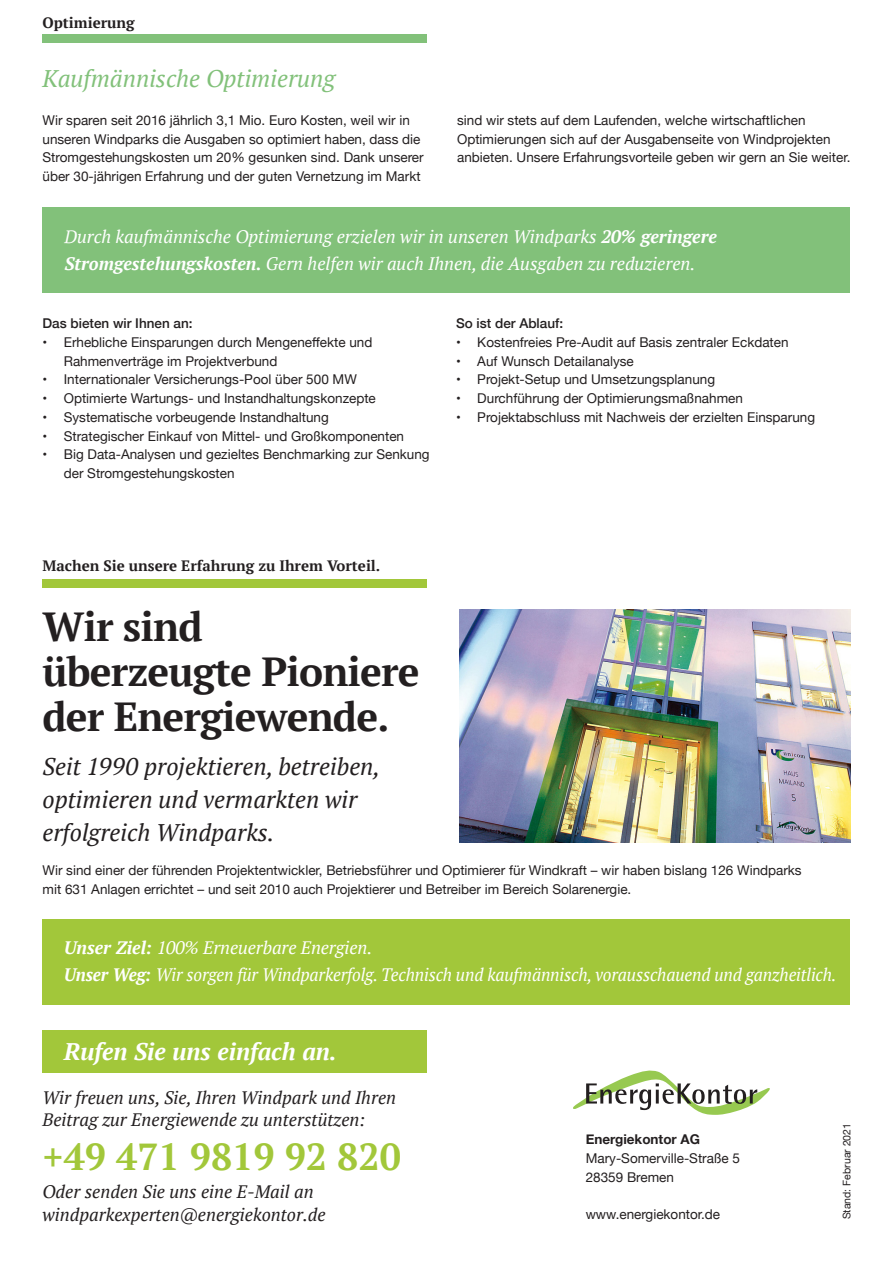
<style>
.page{position:relative;width:893px;height:1263px;background:#fff}
.page>*{position:absolute;margin:0;border:0;box-sizing:border-box;transform-origin:0 0}
.t1{font:700 40.5px/45px "PT Serif";letter-spacing:-.02em;color:#231f20}
.t2{font:700 37.5px "PT Serif";color:#a2c73a}
.t3{font:italic 24px/33px "PT Serif";color:#231f20}
.t4{font:italic 24px "PT Serif";color:#82c17a}
.t5{font:italic 700 24px "PT Serif";color:#fff}
.t6{font:italic 18px/27px "PT Serif";letter-spacing:-.005em;color:#fff}
.t7{font:italic 18px/22.5px "PT Serif";color:#231f20}
.t8{font:700 15px "PT Serif";color:#231f20}
.t9{font:13.5px/18.8px "Helvetica Neue";color:#231f20}
.t10{font:500 13.5px "Helvetica Neue";color:#231f20}
.t11{font:700 13.5px "Helvetica Neue";color:#231f20}
.t12{font:10.5px "Helvetica Neue";color:#231f20}
.s1{font-weight:700}
</style>
<div class="page">
<div style="left:43px;top:208px;width:807px;height:85px;background:#82c17a"></div>
<img style="left:460px;top:610px;width:390px;height:233px">
<div style="left:43px;top:579px;width:384px;height:9px;background:#a2c73a"></div>
<div style="left:43px;top:1030px;width:384px;height:42px;background:#a2c73a"></div>
<div style="left:43px;top:919px;width:807px;height:85px;background:#a2c73a"></div>
<div style="left:43px;top:34px;width:384px;height:9px;background:#82c17a"></div>
<svg style="left:573px;top:1070px;width:197px;height:45px"></svg>
<p class="t8" style="left:43px;top:13px;width:94px">Optimierung</p>
<h3 class="t4" style="left:43px;top:63px;width:294px">Kaufmännische Optimierung</h3>
<p class="t9" style="left:43px;top:111px;width:383px">Wir sparen seit 2016 jährlich 3,1 Mio. Euro Kosten, weil wir in unseren Windparks die Ausgaben so optimiert haben, dass die Stromgestehungskosten um 20% gesunken sind. Dank unserer über 30-jährigen Erfahrung und der guten Vernetzung im Markt</p>
<p class="t9" style="left:457px;top:111px;width:395px">sind wir stets auf dem Laufenden, welche wirtschaftlichen<br>Optimierungen sich auf der Ausgabenseite von Windprojekten anbieten. Unsere Erfahrungsvorteile geben wir gern an Sie weiter.</p>
<h3 class="t6" style="left:64px;top:223px;width:654px">Durch kaufmännische Optimierung erzielen wir in unseren Windparks <span class="s1">20% geringere<br>Stromgestehungskosten.</span> Gern helfen wir auch Ihnen, die Ausgaben zu reduzieren.</h3>
<p class="t10" style="left:43px;top:312px;width:152px">Das bieten wir Ihnen an:</p>
<p class="t9" style="left:64px;top:334px;width:310px;text-indent:-21px">• Erhebliche Einsparungen durch Mengeneffekte und<br>Rahmenverträge im Projektverbund</p>
<p class="t9" style="left:43px;top:371px;width:316px">• Internationaler Versicherungs-Pool über 500 MW</p>
<p class="t9" style="left:43px;top:390px;width:335px">• Optimierte Wartungs- und Instandhaltungskonzepte</p>
<p class="t9" style="left:43px;top:409px;width:288px">• Systematische vorbeugende Instandhaltung</p>
<p class="t9" style="left:43px;top:427px;width:363px">• Strategischer Einkauf von Mittel- und Großkomponenten</p>
<p class="t9" style="left:64px;top:446px;width:367px;text-indent:-21px">• Big Data-Analysen und gezieltes Benchmarking zur Senkung der Stromgestehungskosten</p>
<p class="t10" style="left:456px;top:313px;width:109px">So ist der Ablauf:</p>
<p class="t9" style="left:456px;top:334px;width:334px">• Kostenfreies Pre-Audit auf Basis zentraler Eckdaten</p>
<p class="t9" style="left:456px;top:352px;width:179px">• Auf Wunsch Detailanalyse</p>
<p class="t9" style="left:456px;top:371px;width:261px">• Projekt-Setup und Umsetzungsplanung</p>
<p class="t9" style="left:456px;top:390px;width:288px">• Durchführung der Optimierungsmaßnahmen</p>
<p class="t9" style="left:456px;top:409px;width:361px">• Projektabschluss mit Nachweis der erzielten Einsparung</p>
<p class="t8" style="left:43px;top:556px;width:339px">Machen Sie unsere Erfahrung zu Ihrem Vorteil.</p>
<h1 class="t1" style="left:43px;top:604px;width:379px">Wir sind überzeugte Pioniere der Energiewende.</h1>
<h3 class="t3" style="left:43px;top:750px;width:339px">Seit 1990 projektieren, betreiben, optimieren und vermarkten wir erfolgreich Windparks.</h3>
<p class="t9" style="left:43px;top:862px;width:761px">Wir sind einer der führenden Projektentwickler, Betriebsführer und Optimierer für Windkraft – wir haben bislang 126 Windparks mit 631 Anlagen errichtet – und seit 2010 auch Projektierer und Betreiber im Bereich Solarenergie.</p>
<h3 class="t6" style="left:64px;top:934px;width:774px"><span class="s1">Unser Ziel:</span> 100% Erneuerbare Energien.<br><span class="s1">Unser Weg:</span> Wir sorgen für Windparkerfolg. Technisch und kaufmännisch, vorausschauend und ganzheitlich.</h3>
<h3 class="t5" style="left:64px;top:1036px;width:275px">Rufen Sie uns einfach an.</h3>
<h3 class="t7" style="left:43px;top:1086px;width:355px">Wir freuen uns, Sie, Ihren Windpark und Ihren<br>Beitrag zur Energiewende zu unterstützen:</h3>
<h2 class="t2" style="left:43px;top:1132px;width:360px">+49 471 9819 92 820</h2>
<h3 class="t7" style="left:43px;top:1180px;width:285px">Oder senden Sie uns eine E-Mail an windparkexperten@energiekontor.de</h3>
<p class="t11" style="left:586px;top:1129px;width:116px">Energiekontor AG</p>
<p class="t9" style="left:586px;top:1150px;width:156px">Mary-Somerville-Straße 5<br>28359 Bremen</p>
<p class="t9" style="left:586px;top:1206px;width:136px">www.energiekontor.de</p>
<p class="t12" style="left:839px;top:1219px;width:98px;rotate:-90deg">Stand: Februar 2021</p>
</div>
